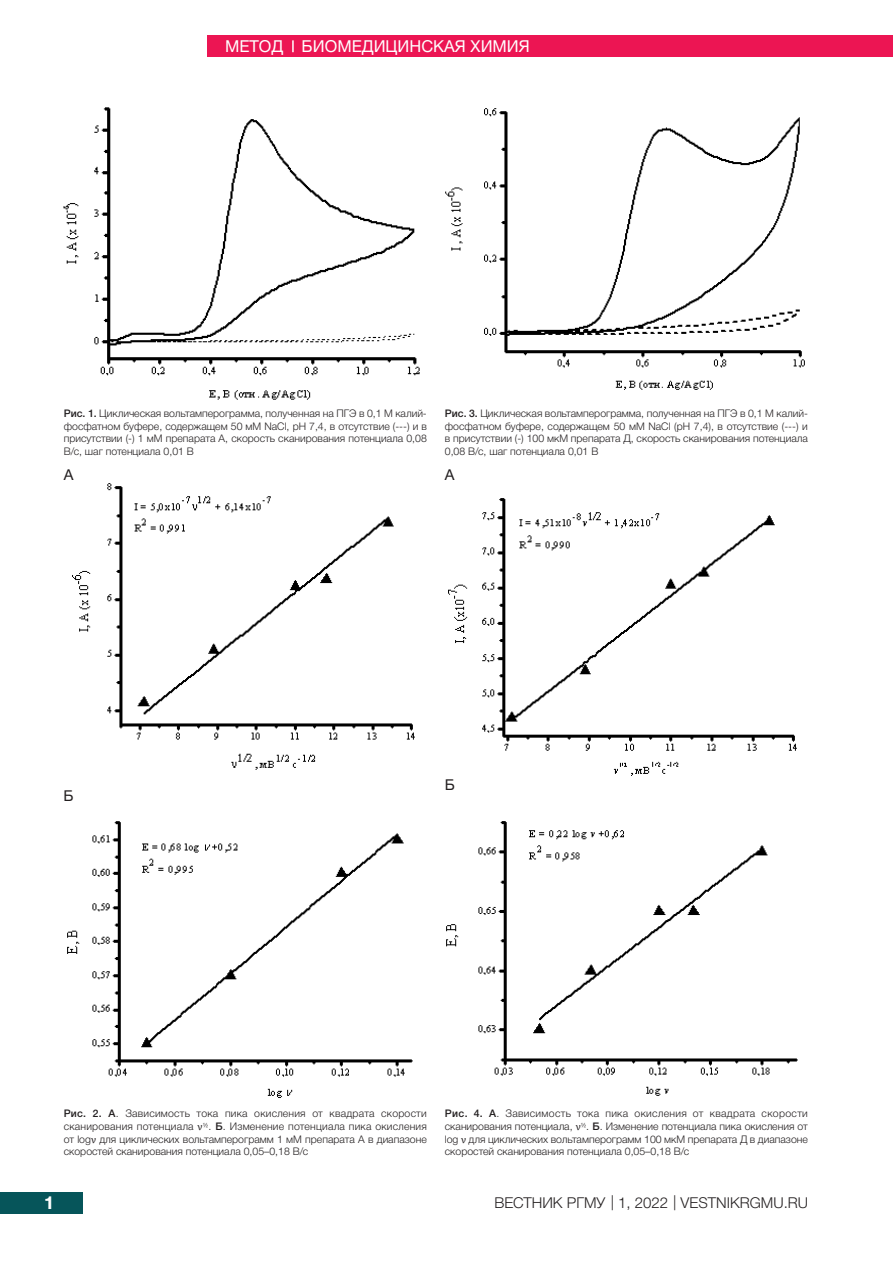
<style>
.page{position:relative;width:893px;height:1263px;background:#fff}
.page>*{position:absolute;margin:0;border:0;box-sizing:border-box;transform-origin:0 0}
.t1{font:700 18px "Helvetica Neue Cyr";color:#fff}
.t2{font:16.5px "Helvetica Neue Cyr";color:#fff}
.t3{font:300 15px "Helvetica Neue Cyr";color:#231f20}
.t4{font:15px "Helvetica Neue Cyr";color:#231f20}
.t5{font:300 10.5px/12.6px "Helvetica Neue Cyr";color:#231f20;text-align:justify}
.s1{font-weight:500}
.s2{font-family:"Cambria";font-weight:400}
</style>
<div class="page">
<div style="left:207px;top:36px;width:686px;height:21px;background:#ec1553"></div>
<div style="left:0;top:1192px;width:83px;height:21px;background:#06555a"></div>
<svg style="left:292px;top:40px;width:2px;height:12px"></svg>
<img style="left:63px;top:107px;width:357px;height:293px">
<img style="left:72px;top:483px;width:343px;height:287px">
<img style="left:67px;top:821px;width:346px;height:277px">
<img style="left:445px;top:108px;width:360px;height:282px">
<img style="left:448px;top:498px;width:349px;height:278px">
<img style="left:446px;top:821px;width:352px;height:275px">
<p class="t2" style="left:225px;top:37px;width:306px">МЕТОД БИОМЕДИЦИНСКАЯ ХИМИЯ</p>
<p class="t5" style="left:64px;top:407px;width:365px"><span class="s1">Рис. 1.</span> Циклическая вольтамперограмма, полученная на ПГЭ в 0,1 М калий&shy;фосфатном буфере, содержащем 50 мМ NaCl, рН 7,4, в отсутствие (---) и в присутствии (-) 1 мМ препарата А, скорость сканирования потенциала 0,08<br>В/с, шаг потенциала 0,01 В</p>
<p class="t5" style="left:445px;top:407px;width:365px"><span class="s1">Рис. 3.</span> Циклическая вольтамперограмма, полученная на ПГЭ в 0,1 М калий&shy;фосфатном буфере, содержащем 50 мМ NaCl (рН 7,4), в отсутствие (---) и в присутствии (-) 100 мкМ препарата Д, скорость сканирования потенциала 0,08 В/с, шаг потенциала 0,01 В</p>
<p class="t4" style="left:64px;top:467px;width:11px">А</p>
<p class="t4" style="left:445px;top:466px;width:11px">А</p>
<p class="t4" style="left:64px;top:787px;width:12px">Б</p>
<p class="t4" style="left:445px;top:777px;width:12px">Б</p>
<p class="t5" style="left:64px;top:1107px;width:365px"><span class="s1">Рис. 2. А</span>. Зависимость тока пика окисления от квадрата скорости сканирования потенциала <span class="s2">ν</span><sup>½</sup>. <span class="s1">Б</span>. Изменение потенциала пика окисления от log<span class="s2">ν</span> для циклических вольтамперограмм 1 мМ препарата А в диапазоне скоростей сканирования потенциала 0,05–0,18 В/с</p>
<p class="t1" style="left:44px;top:1193px;width:12px">1</p>
<p class="t5" style="left:445px;top:1107px;width:365px"><span class="s1">Рис. 4. А</span>. Зависимость тока пика окисления от квадрата скорости сканирования потенциала, <span class="s2">ν</span><sup>½</sup>. <span class="s1">Б</span>. Изменение потенциала пика окисления от log <span class="s2">ν</span> для циклических вольтамперограмм 100 мкМ препарата Д в диапазоне скоростей сканирования потенциала 0,05–0,18 В/с</p>
<p class="t3" style="left:611px;top:1194px;width:5px">|</p>
<p class="t3" style="left:673px;top:1194px;width:5px">|</p>
<p class="t3" style="left:494px;top:1195px;width:315px">ВЕСТНИК РГМУ 1, 2022 VESTNIKRGMU.RU</p>
</div>
